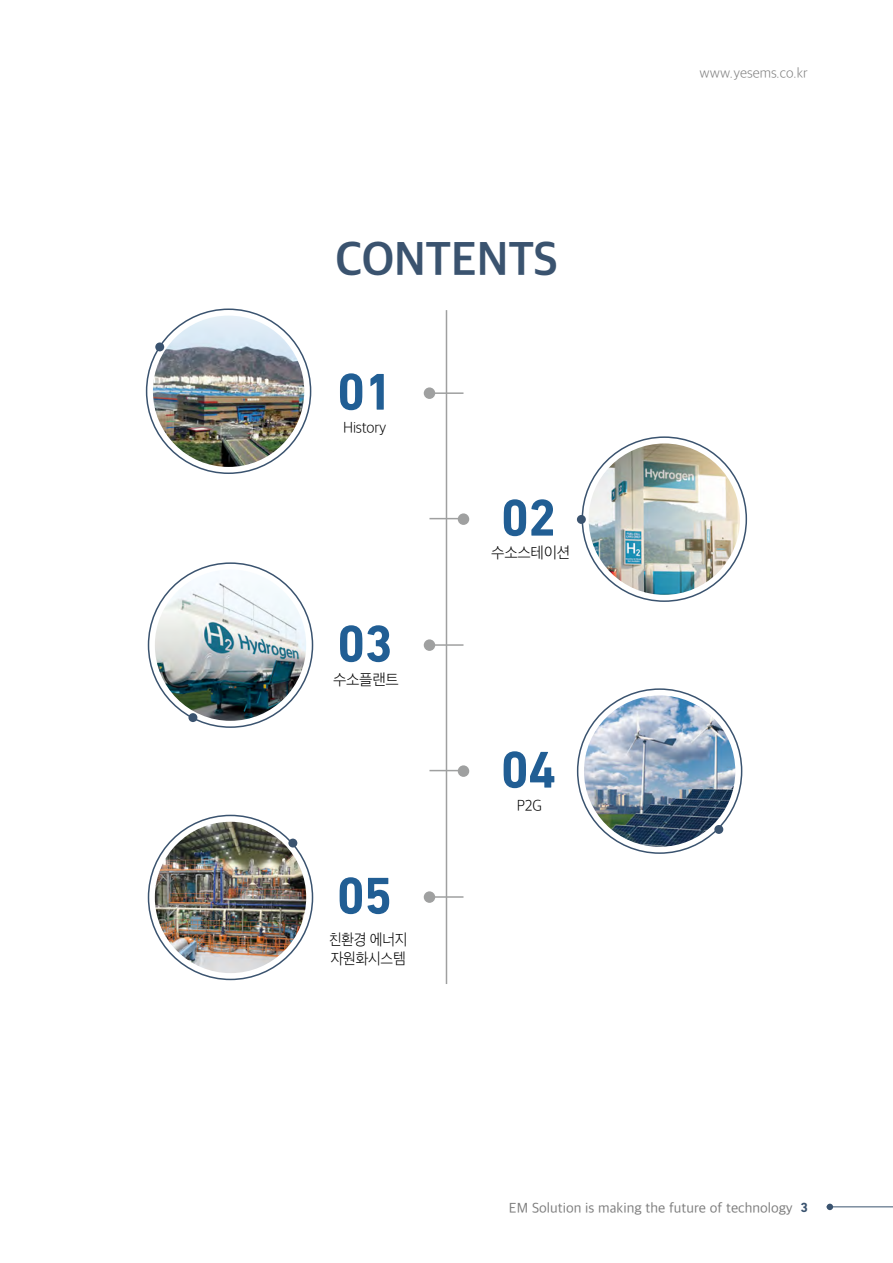
<style>
.page{position:relative;width:893px;height:1263px;background:#fff}
.page>*{position:absolute;margin:0;border:0;box-sizing:border-box;transform-origin:0 0}
.t1{font:700 52.5px "DIN Next LT Pro";letter-spacing:-.02em;color:#215e94}
.t2{font:45px "SD Gothic Neoa g Bd";letter-spacing:-.02em;color:#3a536f}
.t3{font:15px "SD Gothic Neoa b Ult Lt";letter-spacing:-.02em;color:#000}
.t4{font:15px/19.5px "SD Gothic Neoa b Ult Lt";letter-spacing:-.02em;color:#000;scale:.92 1}
.t5{font:13.5px "SD Gothic Neoa d Rg";color:#7d7d7d}
.t6{font:13.5px "SD Gothic Neoa b Ult Lt";color:#7d7d7d}
.s1{font-family:"DIN Next LT Pro";font-weight:700;color:#3a536f}
</style>
<div class="page">
<hr style="left:827px;top:1206px;width:66px;height:1px;background:#3a536f">
<svg style="left:827px;top:1204px;width:6px;height:6px"></svg>
<hr style="left:446px;top:310px;width:1px;height:674px;background:#9fa0a0">
<hr style="left:429px;top:392px;width:34px;height:2px;background:#9fa0a0">
<div style="left:424px;top:387px;width:11px;height:12px;background:#9fa0a0;border-radius:50%"></div>
<img style="left:587px;top:442px;width:154px;height:154px;border-radius:77px">
<div style="left:586px;top:440px;width:157px;height:158px;border:3px solid #fff;border-radius:50%"></div>
<div style="left:577px;top:515px;width:9px;height:9px;background:#3a536f;border-radius:50%"></div>
<hr style="left:429px;top:518px;width:34px;height:1px;background:#9fa0a0">
<div style="left:458px;top:513px;width:11px;height:12px;background:#9fa0a0;border-radius:50%"></div>
<hr style="left:429px;top:644px;width:34px;height:2px;background:#9fa0a0">
<div style="left:424px;top:639px;width:11px;height:12px;background:#9fa0a0;border-radius:50%"></div>
<img style="left:151px;top:314px;width:155px;height:154px;border-radius:77px">
<div style="left:150px;top:313px;width:157px;height:157px;border:3px solid #fff;border-radius:50%"></div>
<div style="left:155px;top:342px;width:9px;height:9px;background:#3a536f;border-radius:50%"></div>
<img style="left:153px;top:568px;width:155px;height:154px;border-radius:77px">
<div style="left:152px;top:566px;width:157px;height:158px;border:3px solid #fff;border-radius:50%"></div>
<img style="left:153px;top:820px;width:155px;height:154px;border-radius:77px">
<div style="left:152px;top:819px;width:157px;height:157px;border:3px solid #fff;border-radius:50%"></div>
<div style="left:188px;top:713px;width:9px;height:9px;background:#3a536f;border-radius:50%"></div>
<div style="left:288px;top:838px;width:9px;height:9px;background:#3a536f;border-radius:50%"></div>
<hr style="left:429px;top:896px;width:34px;height:2px;background:#9fa0a0">
<div style="left:424px;top:891px;width:11px;height:12px;background:#9fa0a0;border-radius:50%"></div>
<img style="left:582px;top:694px;width:155px;height:154px;border-radius:77px">
<div style="left:581px;top:692px;width:157px;height:158px;border:3px solid #fff;border-radius:50%"></div>
<div style="left:714px;top:825px;width:9px;height:9px;background:#3a536f;border-radius:50%"></div>
<hr style="left:429px;top:770px;width:34px;height:1px;background:#9fa0a0">
<div style="left:458px;top:765px;width:11px;height:12px;background:#9fa0a0;border-radius:50%"></div>
<h2 class="t2" style="left:335px;top:237px;width:225px">CONTENTS</h2>
<h1 class="t1" style="left:337px;top:361px;width:57px">01</h1>
<p class="t3" style="left:343px;top:420px;width:45px">History</p>
<h1 class="t1" style="left:337px;top:613px;width:57px">03</h1>
<p class="t3" style="left:333px;top:672px;width:67px">수소플랜트</p>
<h1 class="t1" style="left:337px;top:865px;width:57px">05</h1>
<p class="t4" style="left:329px;top:929px;width:87px">친환경 에너지 자원화시스템</p>
<h1 class="t1" style="left:501px;top:487px;width:57px">02</h1>
<p class="t3" style="left:491px;top:545px;width:80px">수소스테이션</p>
<h1 class="t1" style="left:501px;top:739px;width:57px">04</h1>
<p class="t3" style="left:517px;top:798px;width:27px">P2G</p>
<p class="t6" style="left:700px;top:66px;width:110px">www.yesems.co.kr</p>
<p class="t5" style="left:509px;top:1201px;width:301px">EM Solution is making the future of technology <span class="s1">3</span></p>
</div>
